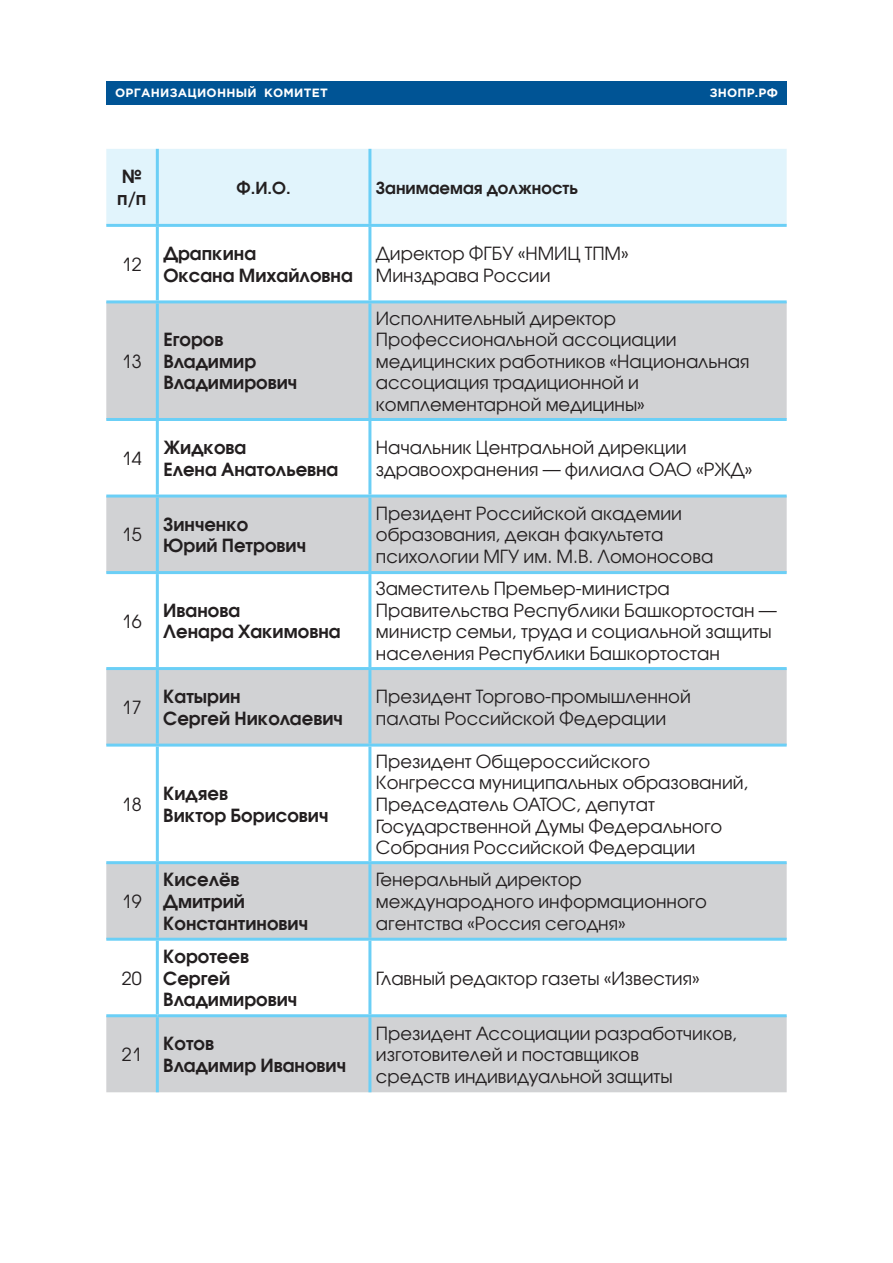
<style>
.page{position:relative;width:893px;height:1263px;background:#fff}
.page>*{position:absolute;margin:0;border:0;box-sizing:border-box;transform-origin:0 0}
.t1{font:18px/21.6px "Avant Garde Gothic C";color:#231f20}
.t2{font:700 18px/21.6px "Avant Garde Gothic C";color:#231f20}
.t3{font:700 16.5px "Avant Garde Gothic C";color:#231f20}
.t4{font:700 12px "Gotham Pro";letter-spacing:.02em;color:#fff}
</style>
<div class="page">
<div style="left:106px;top:81px;width:681px;height:23px;background:#005495"></div>
<div style="left:106px;top:149px;width:681px;height:75px;background:#e1f4fc"></div>
<svg style="left:106px;top:303px;width:681px;height:789px;fill:#d1d2d4"></svg>
<hr style="left:156px;top:149px;width:3px;height:75px;background:#6bcff6">
<hr style="left:368px;top:149px;width:3px;height:75px;background:#6bcff6">
<hr style="left:106px;top:224px;width:681px;height:3px;background:#6bcff6">
<hr style="left:106px;top:300px;width:681px;height:3px;background:#6bcff6">
<hr style="left:157px;top:1014px;width:630px;height:3px;background:#6bcff6">
<hr style="left:156px;top:227px;width:3px;height:73px;background:#6bcff6">
<hr style="left:368px;top:227px;width:3px;height:73px;background:#6bcff6">
<hr style="left:156px;top:303px;width:3px;height:115px;background:#6bcff6">
<hr style="left:368px;top:303px;width:3px;height:115px;background:#6bcff6">
<hr style="left:106px;top:418px;width:264px;height:3px;background:#6bcff6">
<hr style="left:156px;top:421px;width:3px;height:73px;background:#6bcff6">
<hr style="left:370px;top:418px;width:417px;height:3px;background:#6bcff6">
<hr style="left:368px;top:421px;width:3px;height:73px;background:#6bcff6">
<hr style="left:106px;top:494px;width:264px;height:3px;background:#6bcff6">
<hr style="left:156px;top:497px;width:3px;height:74px;background:#6bcff6">
<hr style="left:370px;top:494px;width:417px;height:3px;background:#6bcff6">
<hr style="left:368px;top:497px;width:3px;height:74px;background:#6bcff6">
<hr style="left:106px;top:571px;width:264px;height:3px;background:#6bcff6">
<hr style="left:156px;top:574px;width:3px;height:93px;background:#6bcff6">
<hr style="left:370px;top:571px;width:417px;height:3px;background:#6bcff6">
<hr style="left:368px;top:574px;width:3px;height:93px;background:#6bcff6">
<hr style="left:106px;top:667px;width:264px;height:3px;background:#6bcff6">
<hr style="left:156px;top:670px;width:3px;height:74px;background:#6bcff6">
<hr style="left:370px;top:667px;width:417px;height:3px;background:#6bcff6">
<hr style="left:368px;top:670px;width:3px;height:74px;background:#6bcff6">
<hr style="left:106px;top:744px;width:264px;height:3px;background:#6bcff6">
<hr style="left:156px;top:747px;width:3px;height:114px;background:#6bcff6">
<hr style="left:370px;top:744px;width:417px;height:3px;background:#6bcff6">
<hr style="left:368px;top:747px;width:3px;height:114px;background:#6bcff6">
<hr style="left:106px;top:861px;width:264px;height:3px;background:#6bcff6">
<hr style="left:156px;top:864px;width:3px;height:74px;background:#6bcff6">
<hr style="left:370px;top:861px;width:417px;height:3px;background:#6bcff6">
<hr style="left:368px;top:864px;width:3px;height:74px;background:#6bcff6">
<hr style="left:106px;top:938px;width:264px;height:3px;background:#6bcff6">
<hr style="left:156px;top:941px;width:3px;height:73px;background:#6bcff6">
<hr style="left:370px;top:938px;width:417px;height:3px;background:#6bcff6">
<hr style="left:368px;top:941px;width:3px;height:73px;background:#6bcff6">
<hr style="left:106px;top:1014px;width:51px;height:3px;background:#6bcff6">
<hr style="left:156px;top:1017px;width:3px;height:75px;background:#6bcff6">
<hr style="left:368px;top:1017px;width:3px;height:75px;background:#6bcff6">
<p class="t4" style="left:115px;top:88px;width:214px">ОРГАНИЗАЦИОННЫЙ КОМИТЕТ</p>
<p class="t4" style="left:710px;top:88px;width:70px">ЗНОПР.РФ</p>
<p class="t2" style="left:117px;top:168px;width:31px">№ п/п</p>
<p class="t3" style="left:237px;top:181px;width:56px">Ф.И.О.</p>
<p class="t3" style="left:376px;top:181px;width:204px">Занимаемая должность</p>
<p class="t1" style="left:122px;top:255px;width:21px">12</p>
<p class="t2" style="left:163px;top:244px;width:191px">Драпкина<br>Оксана Михайловна</p>
<p class="t1" style="left:376px;top:244px;width:254px">Директор ФГБУ «НМИЦ ТПМ»<br>Минздрава России</p>
<p class="t1" style="left:122px;top:352px;width:21px">13</p>
<p class="t2" style="left:163px;top:330px;width:135px">Егоров<br>Владимир<br>Владимирович</p>
<p class="t1" style="left:376px;top:309px;width:375px">Исполнительный директор<br>Профессиональной ассоциации медицинских работников «Национальная ассоциация традиционной и комплементарной медицины»</p>
<p class="t1" style="left:122px;top:449px;width:21px">14</p>
<p class="t2" style="left:163px;top:438px;width:177px">Жидкова<br>Елена Анатольевна</p>
<p class="t1" style="left:376px;top:438px;width:378px">Начальник Центральной дирекции здравоохранения — филиала ОАО «РЖД»</p>
<p class="t1" style="left:122px;top:526px;width:21px">15</p>
<p class="t2" style="left:163px;top:515px;width:144px">Зинченко<br>Юрий Петрович</p>
<p class="t1" style="left:376px;top:504px;width:339px">Президент Российской академии образования, декан факультета психологии МГУ им. М.В. Ломоносова</p>
<p class="t1" style="left:122px;top:612px;width:21px">16</p>
<p class="t2" style="left:163px;top:601px;width:179px">Иванова<br>Ленара Хакимовна</p>
<p class="t1" style="left:376px;top:580px;width:402px">Заместитель Премьер-министра Правительства Республики Башкортостан — министр семьи, труда и социальной защиты населения Республики Башкортостан</p>
<p class="t1" style="left:122px;top:698px;width:21px">17</p>
<p class="t2" style="left:163px;top:687px;width:181px">Катырин<br>Сергей Николаевич</p>
<p class="t1" style="left:376px;top:687px;width:316px">Президент Торгово-промышленной палаты Российской Федерации</p>
<p class="t1" style="left:122px;top:795px;width:21px">18</p>
<p class="t2" style="left:163px;top:784px;width:167px">Кидяев<br>Виктор Борисович</p>
<p class="t1" style="left:376px;top:752px;width:374px">Президент Общероссийского Конгресса муниципальных образований, Председатель ОАТОС, депутат Государственной Думы Федерального Собрания Российской Федерации</p>
<p class="t1" style="left:122px;top:892px;width:21px">19</p>
<p class="t1" style="left:122px;top:969px;width:21px">20</p>
<p class="t2" style="left:163px;top:871px;width:146px">Киселёв<br>Дмитрий<br>Константинович</p>
<p class="t1" style="left:376px;top:871px;width:333px">Генеральный директор международного информационного агентства «Россия сегодня»</p>
<p class="t2" style="left:163px;top:947px;width:135px">Коротеев<br>Сергей<br>Владимирович</p>
<p class="t1" style="left:376px;top:969px;width:325px">Главный редактор газеты «Известия»</p>
<p class="t1" style="left:122px;top:1045px;width:21px">21</p>
<p class="t2" style="left:163px;top:1035px;width:184px">Котов<br>Владимир Иванович</p>
<p class="t1" style="left:376px;top:1024px;width:363px">Президент Ассоциации разработчиков, изготовителей и поставщиков<br>средств индивидуальной защиты</p>
</div>
